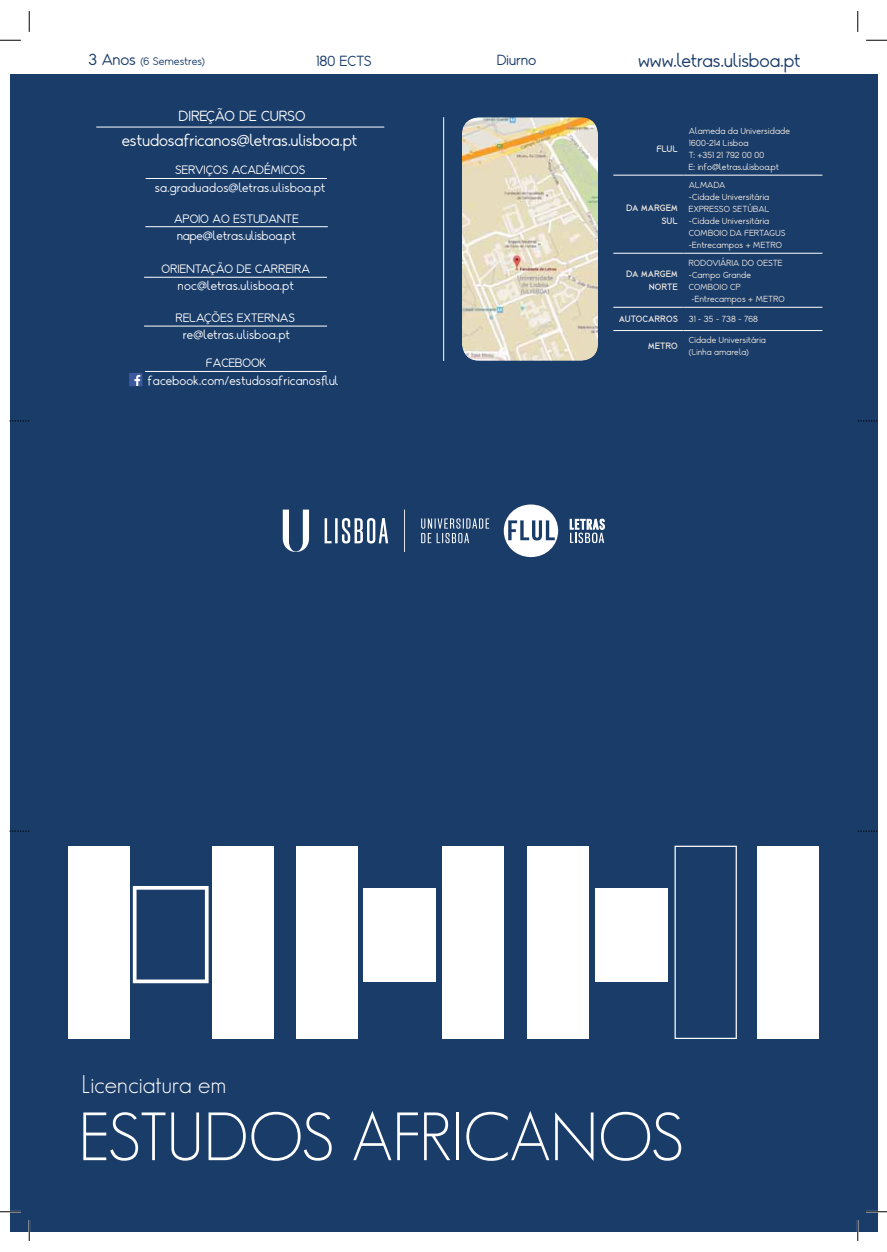
<style>
.page{position:relative;width:887px;height:1252px;background:#fff}
.page>*{position:absolute;margin:0;border:0;box-sizing:border-box;transform-origin:0 0}
.t1{font:300 66.75px "Geosans";letter-spacing:-.02em;color:#fff}
.t2{font:300 25px "Geosans";letter-spacing:-.01em;color:#fff}
.t3{font:20.88px "Alcefun Round";color:#1a3c69}
.t4{font:18.12px "Alcefun Round";color:#fff}
.t5{font:16.75px "Alcefun Round";color:#fff}
.t6{font:16.75px "Alcefun Round";letter-spacing:.01em;color:#1a3c69}
.t7{font:13.88px/17.9px "Alcefun Round";letter-spacing:.005em;color:#fff}
.t8{font:12.5px "Alcefun Round";letter-spacing:.005em;color:#1a3c69}
.t9{font:700 10.38px/12.5px "Alcefun";letter-spacing:.015em;color:#f2ebe1;text-align:right}
.t10{font:10px/12px "Alcefun Round";letter-spacing:.015em;color:#f2ebe1}
.t11{font:9.75px "Alcefun Round";letter-spacing:.025em;color:#f2ebe1}
.s1{font-size:18.12px}
.s2{font-family:"Alcefun";font-weight:700;font-size:10.38px}
</style>
<div class="page">
<div style="left:9px;top:21px;width:868px;height:1210px;background:#1a3c69"></div>
<svg style="left:9px;top:420px;width:20px;height:1px"></svg>
<svg style="left:857px;top:420px;width:20px;height:1px"></svg>
<svg style="left:858px;top:830px;width:19px;height:1px"></svg>
<svg style="left:9px;top:830px;width:20px;height:1px"></svg>
<div style="left:296px;top:846px;width:61px;height:192px;background:#fff"></div>
<div style="left:69px;top:846px;width:61px;height:192px;background:#fff"></div>
<svg style="left:133px;top:886px;width:75px;height:97px"></svg>
<div style="left:363px;top:887px;width:72px;height:94px;background:#fff"></div>
<div style="left:595px;top:887px;width:72px;height:94px;background:#fff"></div>
<div style="left:212px;top:846px;width:61px;height:192px;background:#fff"></div>
<div style="left:527px;top:846px;width:61px;height:192px;background:#fff"></div>
<svg style="left:674px;top:845px;width:62px;height:193px"></svg>
<div style="left:757px;top:846px;width:61px;height:192px;background:#fff"></div>
<div style="left:442px;top:846px;width:62px;height:192px;background:#fff"></div>
<div style="left:9px;top:21px;width:868px;height:53px;background:#fff"></div>
<hr style="left:146px;top:178px;width:181px;height:1px;background:#fff">
<hr style="left:145px;top:226px;width:183px;height:1px;background:#fff">
<hr style="left:144px;top:277px;width:183px;height:1px;background:#fff">
<hr style="left:144px;top:326px;width:183px;height:1px;background:#fff">
<hr style="left:96px;top:127px;width:288px;height:1px;background:#fff">
<hr style="left:613px;top:253px;width:70px;height:1px;background:#fff">
<hr style="left:683px;top:253px;width:139px;height:1px;background:#fff">
<hr style="left:613px;top:307px;width:70px;height:1px;background:#fff">
<hr style="left:683px;top:307px;width:139px;height:1px;background:#fff">
<hr style="left:613px;top:330px;width:70px;height:1px;background:#fff">
<hr style="left:683px;top:330px;width:139px;height:1px;background:#fff">
<hr style="left:613px;top:175px;width:70px;height:1px;background:#fff">
<hr style="left:683px;top:175px;width:139px;height:1px;background:#fff">
<hr style="left:443px;top:117px;width:1px;height:244px;background:#fff">
<svg style="left:283px;top:509px;width:206px;height:43px"></svg>
<svg style="left:569px;top:518px;width:35px;height:25px"></svg>
<svg style="left:503px;top:504px;width:55px;height:53px"></svg>
<hr style="left:0;top:1210px;width:21px;height:2px;background:#fff">
<hr style="left:865px;top:1210px;width:21px;height:2px;background:#fff">
<hr style="left:28px;top:1219px;width:2px;height:21px;background:#fff">
<hr style="left:856px;top:1219px;width:2px;height:21px;background:#fff">
<svg style="left:0;top:40px;width:21px;height:1px"></svg>
<svg style="left:866px;top:40px;width:20px;height:1px"></svg>
<svg style="left:0;top:1211px;width:21px;height:1px"></svg>
<svg style="left:865px;top:1211px;width:21px;height:1px"></svg>
<svg style="left:29px;top:11px;width:1px;height:21px"></svg>
<svg style="left:29px;top:1219px;width:1px;height:21px"></svg>
<svg style="left:857px;top:11px;width:1px;height:21px"></svg>
<svg style="left:857px;top:1219px;width:1px;height:21px"></svg>
<hr style="left:145px;top:371px;width:181px;height:1px;background:#fff">
<svg style="left:129px;top:373px;width:13px;height:13px"></svg>
<img style="left:462px;top:117px;width:136px;height:244px;border-radius:17px">
<p class="t8" style="left:88px;top:56px;width:118px"><span class="s1">3 Anos</span> (6 Semestres)</p>
<h3 class="t6" style="left:316px;top:54px;width:57px">180 ECTS</h3>
<h3 class="t6" style="left:497px;top:53px;width:41px">Diurno</h3>
<h3 class="t3" style="left:637px;top:52px;width:164px">www.letras.ulisboa.pt</h3>
<h3 class="t5" style="left:179px;top:110px;width:128px">DIREÇÃO DE CURSO</h3>
<h3 class="t4" style="left:122px;top:133px;width:237px">estudosafricanos@letras.ulisboa.pt</h3>
<p class="t9" style="left:656px;top:143px;width:22px">FLUL</p>
<h3 class="t7" style="left:175px;top:162px;width:132px">SERVIÇOS ACADÉMICOS</h3>
<h3 class="t7" style="left:155px;top:179px;width:172px">sa.graduados@letras.ulisboa.pt</h3>
<h3 class="t7" style="left:174px;top:211px;width:126px">APOIO AO ESTUDANTE</h3>
<h3 class="t7" style="left:177px;top:227px;width:120px">nape@letras.ulisboa.pt</h3>
<p class="t9" style="left:626px;top:203px;width:53px">DA MARGEM<br>SUL</p>
<p class="t10" style="left:688px;top:125px;width:103px">Alameda da Universidade<br>1600-214 Lisboa<br>T: +351 21 792 00 00<br>E: info@letras.ulisboa.pt</p>
<p class="t10" style="left:688px;top:179px;width:98px">ALMADA<br>-Cidade Universitária<br>EXPRESSO SETÚBAL -Cidade Universitária<br>COMBOIO DA FERTAGUS -Entrecampos + METRO</p>
<h3 class="t7" style="left:161px;top:260px;width:150px">ORIENTAÇÃO DE CARREIRA</h3>
<h3 class="t7" style="left:176px;top:309px;width:121px">RELAÇÕES EXTERNAS</h3>
<h3 class="t7" style="left:178px;top:278px;width:117px">noc@letras.ulisboa.pt</h3>
<h3 class="t7" style="left:183px;top:327px;width:109px">re@letras.ulisboa.pt</h3>
<h3 class="t7" style="left:147px;top:354px;width:192px;text-indent:59px">FACEBOOK facebook.com/estudosafricanosflul</h3>
<p class="t10" style="left:688px;top:257px;width:97px">RODOVIÁRIA DO OESTE -Campo Grande<br>COMBOIO CP -Entrecampos + METRO</p>
<p class="t10" style="left:618px;top:314px;width:141px"><span class="s2">AUTOCARROS</span> 31 - 35 - 738 - 768</p>
<p class="t9" style="left:648px;top:340px;width:31px">METRO</p>
<p class="t9" style="left:626px;top:269px;width:53px">DA MARGEM<br>NORTE</p>
<p class="t10" style="left:688px;top:334px;width:78px">Cidade Universitária</p>
<p class="t11" style="left:688px;top:348px;width:61px">(Linha amarela)</p>
<h2 class="t2" style="left:82px;top:1074px;width:146px">Licenciatura em</h2>
<h1 class="t1" style="left:79px;top:1110px;width:606px">ESTUDOS AFRICANOS</h1>
</div>
